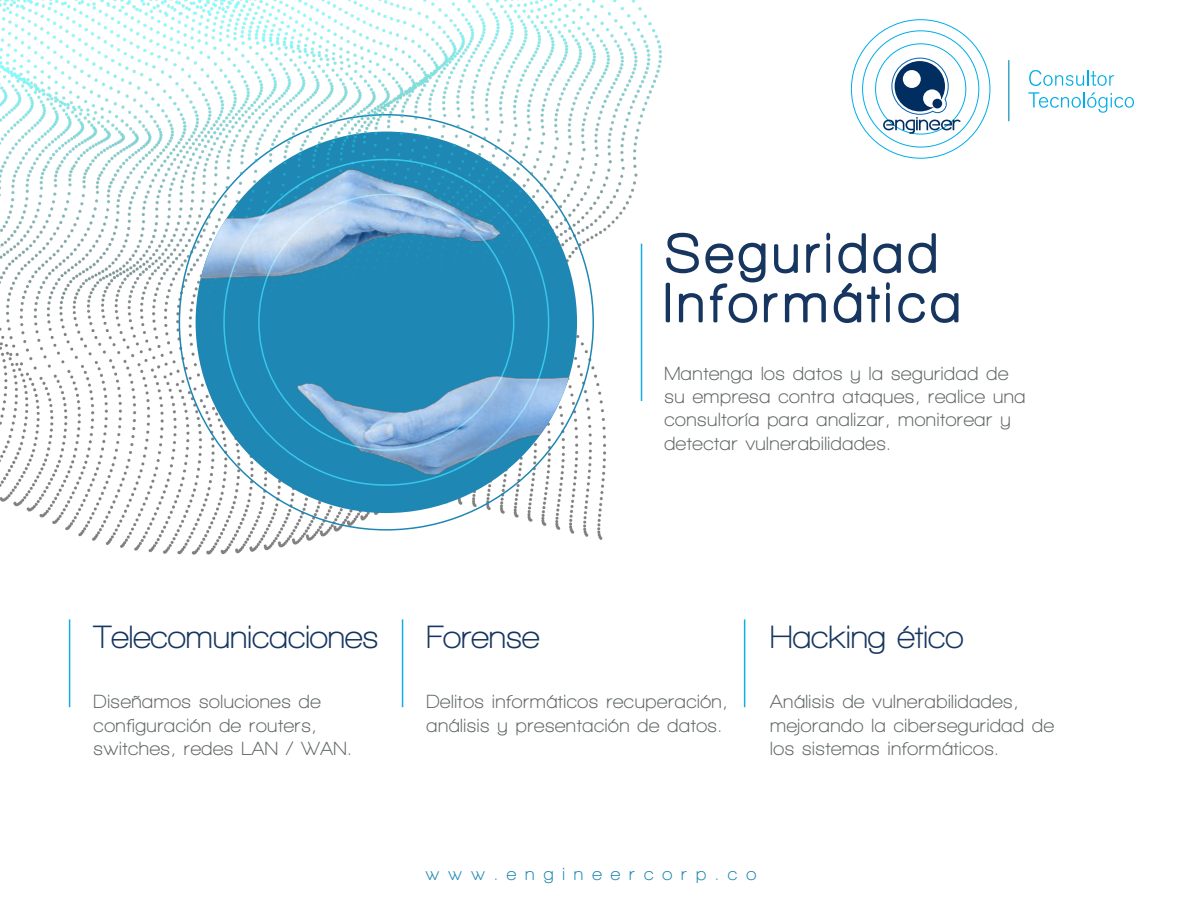
<style>
.page{position:relative;width:1188px;height:918px;background:#fff}
.page>*{position:absolute;margin:0;border:0;box-sizing:border-box;transform-origin:0 0}
.t1{font:58.5px/49.5px "Walkway Rounded";letter-spacing:.1em;color:#16365f}
.t2{font:700 33px "Walkway";color:#16365f}
.t3{font:700 19.5px/23.4px "Walkway";letter-spacing:.03em;color:#616667}
.t4{font:700 18px "Walkway";letter-spacing:.5em;color:#1e87b4}
</style>
<div class="page">
<svg style="left:862px;top:30px;width:117px;height:117px"></svg>
<div style="left:895px;top:61px;width:50px;height:50px;background:#002e61;border-radius:50%"></div>
<div style="left:903px;top:70px;width:18px;height:18px;background:#fff;border-radius:50%"></div>
<div style="left:923px;top:89px;width:18px;height:18px;background:#fff;border-radius:50%"></div>
<div style="left:932px;top:99px;width:10px;height:9px;background:#002e61;border-radius:50%"></div>
<hr style="left:1008px;top:60px;width:1px;height:61px;background:#0085b5">
<svg style="left:1029px;top:70px;width:85px;height:16px"></svg>
<svg style="left:1028px;top:92px;width:106px;height:21px"></svg>
<img style="left:0;top:0;width:662px;height:634px">
<hr style="left:402px;top:619px;width:1px;height:88px;background:#11aee4">
<hr style="left:69px;top:619px;width:1px;height:88px;background:#11aee4">
<hr style="left:641px;top:244px;width:1px;height:157px;background:#11aee4">
<hr style="left:744px;top:619px;width:1px;height:88px;background:#11aee4">
<img style="left:196px;top:132px;width:381px;height:381px;border-radius:191px">
<p class="t1" style="left:664px;top:227px;width:296px">Seguridad<br>Informática</p>
<p class="t3" style="left:664px;top:361px;width:363px">Mantenga los datos y la seguridad de su empresa contra ataques, realice una consultoría para analizar, monitorear y detectar vulnerabilidades.</p>
<p class="t2" style="left:94px;top:619px;width:286px">Telecomunicaciones</p>
<p class="t2" style="left:426px;top:619px;width:115px">Forense</p>
<p class="t2" style="left:770px;top:619px;width:195px">Hacking ético</p>
<p class="t3" style="left:94px;top:690px;width:259px">Diseñamos soluciones de configuración de routers, switches, redes LAN / WAN.</p>
<p class="t3" style="left:426px;top:690px;width:303px">Delitos informáticos recuperación, análisis y presentación de datos.</p>
<p class="t3" style="left:770px;top:690px;width:285px">Análisis de vulnerabilidades, mejorando la ciberseguridad de los sistemas informáticos.</p>
<p class="t4" style="left:425px;top:864px;width:332px">www.engineercorp.co</p>
</div>
